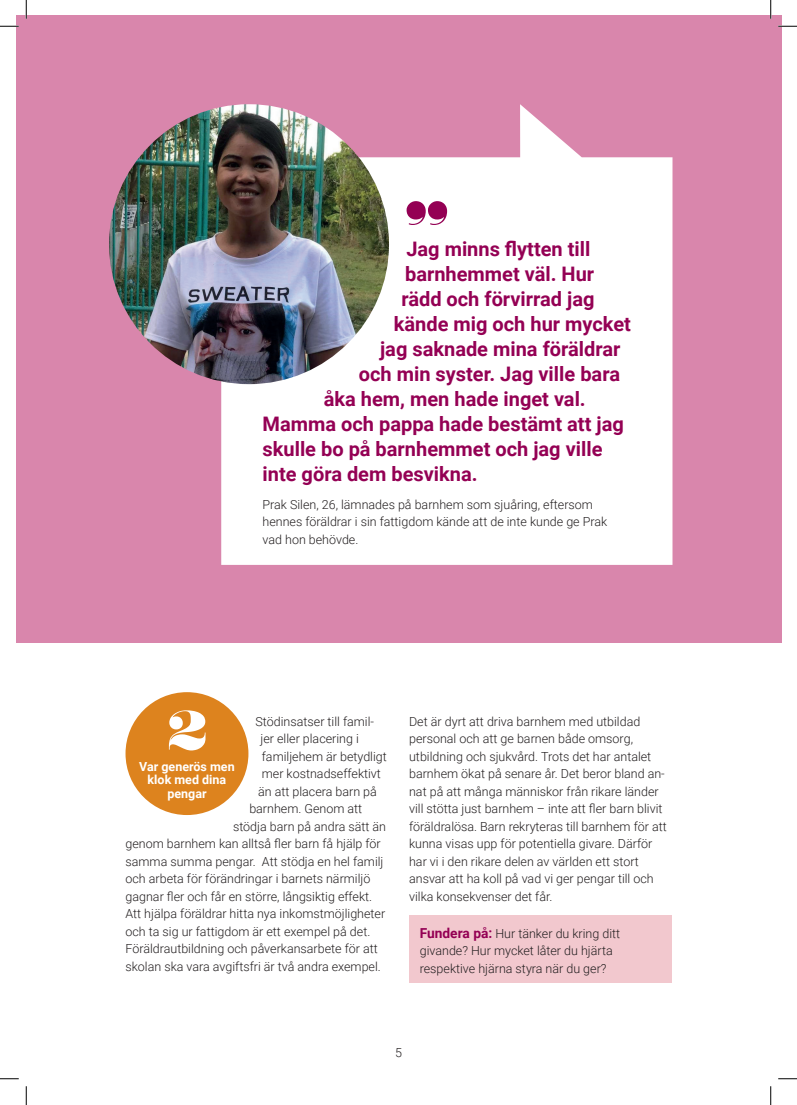
<style>
.page{position:relative;width:797px;height:1105px;background:#fff}
.page>*{position:absolute;margin:0;border:0;box-sizing:border-box;transform-origin:0 0}
.t1{font:69.38px "Sahara Bodoni";color:#940054}
.t2{font:50.38px "Sahara Bodoni";color:#fff}
.t3{font:700 20px "Roboto";color:#940054}
.t4{font:300 12.5px/17.5px "Roboto";color:#231f20}
.t5{font:700 12.5px/13.8px "Roboto";color:#fff;text-align:center}
.s1{font-weight:700;font-size:13.75px;color:#940054}
</style>
<div class="page">
<div style="left:125px;top:692px;width:123px;height:123px;background:#dd831e;border-radius:50%"></div>
<div style="left:409px;top:916px;width:262px;height:67px;background:#f2c8ce"></div>
<div style="left:16px;top:16px;width:765px;height:627px;background:#d986ac"></div>
<svg style="left:221px;top:104px;width:451px;height:461px;background:#fbf2f6"></svg>
<img style="left:109px;top:104px;width:280px;height:280px;border-radius:140px">
<svg style="left:0;top:25px;width:19px;height:2px"></svg>
<svg style="left:778px;top:25px;width:19px;height:2px"></svg>
<svg style="left:0;top:1078px;width:19px;height:1px"></svg>
<svg style="left:778px;top:1078px;width:19px;height:1px"></svg>
<svg style="left:25px;top:0;width:2px;height:19px"></svg>
<svg style="left:25px;top:1086px;width:2px;height:19px"></svg>
<svg style="left:770px;top:0;width:1px;height:19px"></svg>
<svg style="left:770px;top:1086px;width:1px;height:19px"></svg>
<h1 class="t1" style="left:406px;top:181px;width:43px">”</h1>
<h3 class="t3" style="left:406px;top:235px;width:186px">Jag minns flytten till</h3>
<h3 class="t3" style="left:405px;top:260px;width:191px">barnhemmet väl. Hur</h3>
<h3 class="t3" style="left:401px;top:285px;width:195px">rädd och förvirrad jag</h3>
<h3 class="t3" style="left:394px;top:310px;width:238px">kände mig och hur mycket</h3>
<h3 class="t3" style="left:380px;top:335px;width:242px">jag saknade mina föräldrar</h3>
<h3 class="t3" style="left:359px;top:360px;width:263px">och min syster. Jag ville bara</h3>
<h3 class="t3" style="left:324px;top:385px;width:263px">åka hem, men hade inget val.</h3>
<h3 class="t3" style="left:262px;top:410px;width:363px">Mamma och pappa hade bestämt att jag</h3>
<h3 class="t3" style="left:262px;top:435px;width:341px">skulle bo på barnhemmet och jag ville</h3>
<h3 class="t3" style="left:262px;top:460px;width:217px">inte göra dem besvikna.</h3>
<p class="t4" style="left:262px;top:495px;width:346px">Prak Silen, 26, lämnades på barnhem som sjuåring, eftersom hennes föräldrar i sin fattigdom kände att de inte kunde ge Prak vad hon behövde.</p>
<h2 class="t2" style="left:168px;top:695px;width:40px">2</h2>
<p class="t5" style="left:139px;top:759px;width:97px">Var generös men klok med dina pengar</p>
<p class="t4" style="left:255px;top:712px;width:120px">Stödinsatser till famil-</p>
<p class="t4" style="left:260px;top:730px;width:100px">jer eller placering i</p>
<p class="t4" style="left:262px;top:747px;width:126px">familjehem är betydligt</p>
<p class="t4" style="left:262px;top:765px;width:121px">mer kostnadseffektivt</p>
<p class="t4" style="left:258px;top:782px;width:120px">än att placera barn på</p>
<p class="t4" style="left:249px;top:800px;width:114px">barnhem. Genom att</p>
<p class="t4" style="left:233px;top:817px;width:155px">stödja barn på andra sätt än</p>
<p class="t4" style="left:125px;top:835px;width:257px">genom barnhem kan alltså fler barn få hjälp för</p>
<p class="t4" style="left:125px;top:852px;width:259px">samma summa pengar. Att stödja en hel familj</p>
<p class="t4" style="left:125px;top:870px;width:246px">och arbeta för förändringar i barnets närmiljö</p>
<p class="t4" style="left:125px;top:887px;width:248px">gagnar fler och får en större, långsiktig effekt.</p>
<p class="t4" style="left:125px;top:905px;width:261px">Att hjälpa föräldrar hitta nya inkomstmöjligheter</p>
<p class="t4" style="left:125px;top:922px;width:246px">och ta sig ur fattigdom är ett exempel på det.</p>
<p class="t4" style="left:125px;top:940px;width:254px">Föräldrautbildning och påverkansarbete för att</p>
<p class="t4" style="left:125px;top:957px;width:257px">skolan ska vara avgiftsfri är två andra exempel.</p>
<p class="t4" style="left:409px;top:712px;width:259px">Det är dyrt att driva barnhem med utbildad personal och att ge barnen både omsorg, utbildning och sjukvård. Trots det har antalet barnhem ökat på senare år. Det beror bland an&shy;nat på att många människor från rikare länder vill stötta just barnhem – inte att fler barn blivit föräldralösa. Barn rekryteras till barnhem för att kunna visas upp för potentiella givare. Därför har vi i den rikare delen av världen ett stort ansvar att ha koll på vad vi ger pengar till och vilka konsekvenser det får.</p>
<p class="t4" style="left:420px;top:924px;width:202px"><span class="s1">Fundera på:</span> Hur tänker du kring ditt givande? Hur mycket låter du hjärta respektive hjärna styra när du ger?</p>
<p class="t4" style="left:395px;top:1043px;width:8px">5</p>
</div>
